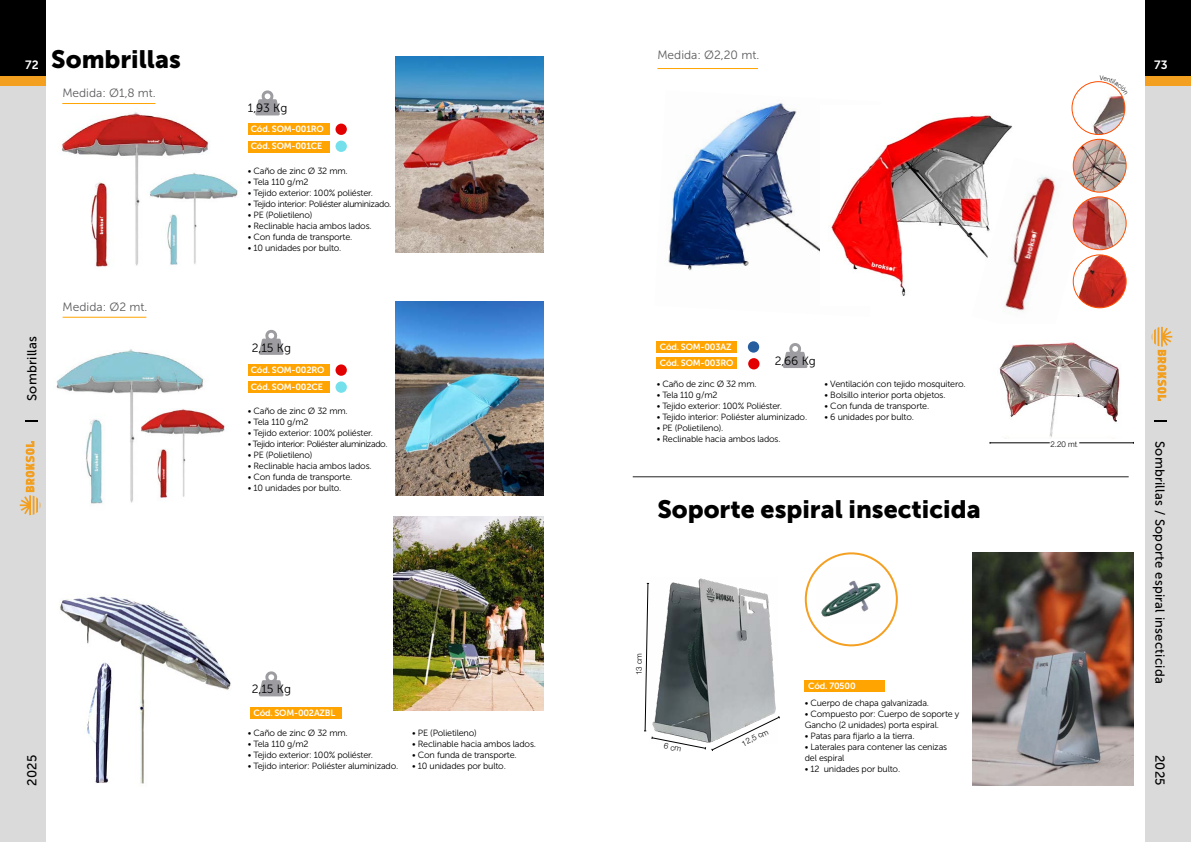
<style>
.page{position:relative;width:1191px;height:842px;background:#fff}
.page>*{position:absolute;margin:0;border:0;box-sizing:border-box;transform-origin:0 0}
.t1{font:25px "Museo Sans 900";color:#000}
.t2{font:13px "Museo Sans 500";letter-spacing:.02em;color:#000}
.t3{font:12px "Museo Sans 300";color:#5c5c5f}
.t4{font:12px "Museo Sans 300";letter-spacing:-.005em;color:#000}
.t5{font:12px "Museo Sans 700";color:#fff}
.t6{font:9px/11px "Museo Sans 300";letter-spacing:-.02em;color:#000}
.t7{font:9px "Museo Sans 700";letter-spacing:-.02em;color:#fff}
.t8{font:9px "Museo Sans 300";letter-spacing:-.04em;color:#000}
.t9{font:9px "Museo Sans 300";letter-spacing:-.05em;color:#000}
.t10{font:300 8px "Helvetica Neue LT Std";color:#000}
.s1{font-size:4.1px}
</style>
<div class="page">
<div style="left:0;top:0;width:45px;height:77px;background:#000"></div>
<div style="left:0;top:86px;width:45px;height:756px;background:#dadada"></div>
<div style="left:0;top:77px;width:45px;height:9px;background:#f39f1f"></div>
<svg style="left:26px;top:420px;width:12px;height:2px"></svg>
<svg style="left:20px;top:441px;width:21px;height:74px"></svg>
<img style="left:61px;top:112px;width:149px;height:155px">
<img style="left:60px;top:596px;width:171px;height:188px">
<img style="left:56px;top:349px;width:148px;height:155px">
<div style="left:335px;top:124px;width:12px;height:11px;background:#e20000;border-radius:50%"></div>
<div style="left:335px;top:364px;width:12px;height:12px;background:#e20000;border-radius:50%"></div>
<div style="left:335px;top:141px;width:12px;height:11px;background:#73e0eb;border-radius:50%"></div>
<div style="left:335px;top:381px;width:12px;height:12px;background:#73e0eb;border-radius:50%"></div>
<img style="left:146px;top:167px;width:92px;height:100px">
<img style="left:134px;top:402px;width:92px;height:99px">
<img style="left:83px;top:656px;width:42px;height:128px">
<img style="left:396px;top:57px;width:148px;height:196px">
<img style="left:396px;top:302px;width:148px;height:194px">
<img style="left:393px;top:516px;width:151px;height:194px">
<svg style="left:259px;top:671px;width:25px;height:25px"></svg>
<svg style="left:259px;top:329px;width:25px;height:26px"></svg>
<svg style="left:255px;top:90px;width:25px;height:25px"></svg>
<div style="left:250px;top:707px;width:91px;height:12px;background:#ffa400"></div>
<div style="left:248px;top:123px;width:81px;height:12px;background:#ffa400"></div>
<div style="left:248px;top:364px;width:81px;height:12px;background:#ffa400"></div>
<div style="left:248px;top:141px;width:81px;height:12px;background:#ffa400"></div>
<div style="left:248px;top:381px;width:81px;height:12px;background:#ffa400"></div>
<hr style="left:62px;top:103px;width:93px;height:1px;background:#ffa400">
<hr style="left:63px;top:317px;width:83px;height:1px;background:#ffa400">
<div style="left:1145px;top:86px;width:46px;height:756px;background:#dadada"></div>
<div style="left:1145px;top:0;width:46px;height:77px;background:#000"></div>
<div style="left:1145px;top:77px;width:46px;height:9px;background:#f39f1f"></div>
<svg style="left:1154px;top:420px;width:12px;height:2px"></svg>
<svg style="left:1151px;top:327px;width:21px;height:74px"></svg>
<img style="left:667px;top:103px;width:153px;height:168px">
<div style="left:748px;top:341px;width:11px;height:12px;background:#265e9e;border-radius:50%"></div>
<div style="left:748px;top:358px;width:11px;height:11px;background:#e20000;border-radius:50%"></div>
<img style="left:828px;top:114px;width:184px;height:182px">
<img style="left:971px;top:157px;width:123px;height:155px">
<img style="left:999px;top:342px;width:121px;height:97px">
<hr style="left:990px;top:443px;width:59px;height:1px;background:#000">
<hr style="left:1079px;top:443px;width:54px;height:1px;background:#000">
<img style="left:1073px;top:139px;width:53px;height:53px;border-radius:26px">
<div style="left:1072px;top:139px;width:54px;height:54px;border:1px solid #ff4e00;border-radius:50%"></div>
<img style="left:1073px;top:197px;width:53px;height:53px;border-radius:26px">
<div style="left:1072px;top:196px;width:54px;height:54px;border:1px solid #ff4e00;border-radius:50%"></div>
<img style="left:1073px;top:255px;width:53px;height:53px;border-radius:26px">
<div style="left:1072px;top:254px;width:54px;height:54px;border:1px solid #ff4e00;border-radius:50%"></div>
<img style="left:1075px;top:83px;width:49px;height:52px">
<div style="left:1071px;top:81px;width:54px;height:54px;border:1px solid #ff4e00;border-radius:50%"></div>
<hr style="left:657px;top:68px;width:101px;height:1px;background:#ffa400">
<svg style="left:783px;top:343px;width:24px;height:25px"></svg>
<div style="left:656px;top:341px;width:80px;height:12px;background:#ffa400"></div>
<div style="left:804px;top:680px;width:81px;height:12px;background:#ffa400"></div>
<div style="left:656px;top:357px;width:80px;height:12px;background:#ffa400"></div>
<hr style="left:633px;top:476px;width:495px;height:1px;background:#222">
<img style="left:816px;top:567px;width:72px;height:50px">
<div style="left:804px;top:552px;width:94px;height:94px;border:2px solid #f4a022;border-radius:50%"></div>
<img style="left:972px;top:552px;width:161px;height:234px">
<svg style="left:1099px;top:81px;width:25px;height:14px"></svg>
<svg style="left:644px;top:583px;width:136px;height:168px"></svg>
<h3 class="t5" style="left:25px;top:58px;width:15px">72</h3>
<h1 class="t1" style="left:51px;top:45px;width:131px">Sombrillas</h1>
<h3 class="t3" style="left:62px;top:86px;width:95px">Medida: Ø1,8 mt.</h3>
<h2 class="t2" style="left:25px;top:401px;width:66px;rotate:-90deg">Sombrillas</h2>
<h3 class="t3" style="left:63px;top:300px;width:86px">Medida: Ø2 mt.</h3>
<h3 class="t4" style="left:248px;top:102px;width:41px">1,93 Kg</h3>
<p class="t7" style="left:251px;top:124px;width:75px">Cód. SOM-001RO</p>
<p class="t7" style="left:251px;top:141px;width:73px">Cód. SOM-001CE</p>
<p class="t6" style="left:248px;top:165px;width:101px">• Caño de zinc Ø 32 mm.</p>
<p class="t6" style="left:248px;top:176px;width:62px">• Tela 110 g/m2</p>
<p class="t6" style="left:248px;top:187px;width:127px">• Tejido exterior: 100% poliéster.</p>
<p class="t8" style="left:248px;top:199px;width:145px">• Tejido interior: Poliéster aluminizado.</p>
<p class="t6" style="left:248px;top:209px;width:66px">• PE (Polietileno)</p>
<p class="t6" style="left:248px;top:220px;width:125px">• Reclinable hacia ambos lados.</p>
<p class="t6" style="left:248px;top:231px;width:106px">• Con funda de transporte.</p>
<p class="t6" style="left:248px;top:242px;width:95px">• 10 unidades por bulto.</p>
<h3 class="t4" style="left:252px;top:341px;width:41px">2,15 Kg</h3>
<p class="t7" style="left:251px;top:365px;width:75px">Cód. SOM-002RO</p>
<p class="t7" style="left:251px;top:382px;width:74px">Cód. SOM-002CE</p>
<p class="t6" style="left:248px;top:405px;width:101px">• Caño de zinc Ø 32 mm.</p>
<p class="t6" style="left:248px;top:416px;width:62px">• Tela 110 g/m2</p>
<p class="t6" style="left:248px;top:427px;width:127px">• Tejido exterior: 100% poliéster.</p>
<p class="t9" style="left:248px;top:439px;width:141px">• Tejido interior: Poliéster aluminizado.</p>
<p class="t6" style="left:248px;top:449px;width:66px">• PE (Polietileno)</p>
<p class="t6" style="left:248px;top:460px;width:125px">• Reclinable hacia ambos lados.</p>
<p class="t6" style="left:248px;top:471px;width:106px">• Con funda de transporte.</p>
<p class="t6" style="left:248px;top:482px;width:95px">• 10 unidades por bulto.</p>
<h2 class="t2" style="left:25px;top:786px;width:33px;rotate:-90deg">2025</h2>
<h3 class="t4" style="left:252px;top:682px;width:41px">2,15 Kg</h3>
<p class="t7" style="left:253px;top:707px;width:83px">Cód. SOM-002AZBL</p>
<p class="t6" style="left:248px;top:727px;width:101px">• Caño de zinc Ø 32 mm.</p>
<p class="t6" style="left:248px;top:738px;width:62px">• Tela 110 g/m2</p>
<p class="t6" style="left:248px;top:749px;width:127px">• Tejido exterior: 100% poliéster.</p>
<p class="t6" style="left:248px;top:760px;width:152px">• Tejido interior: Poliéster aluminizado.</p>
<p class="t6" style="left:412px;top:727px;width:66px">• PE (Polietileno)</p>
<p class="t6" style="left:412px;top:738px;width:125px">• Reclinable hacia ambos lados.</p>
<p class="t6" style="left:412px;top:749px;width:106px">• Con funda de transporte.</p>
<p class="t6" style="left:412px;top:760px;width:95px">• 10 unidades por bulto.</p>
<h3 class="t3" style="left:657px;top:49px;width:103px">Medida: Ø2,20 mt.</h3>
<h3 class="t5" style="left:1154px;top:58px;width:15px">73</h3>
<p class="t7" style="left:660px;top:342px;width:73px">Cód. SOM-003AZ</p>
<h3 class="t4" style="left:774px;top:354px;width:43px">2,66 Kg</h3>
<p class="t7" style="left:660px;top:358px;width:75px">Cód. SOM-003RO</p>
<p class="t6" style="left:656px;top:379px;width:101px">• Caño de zinc Ø 32 mm.</p>
<p class="t6" style="left:656px;top:390px;width:62px">• Tela 110 g/m2</p>
<p class="t6" style="left:656px;top:401px;width:127px">• Tejido exterior: 100% Poliéster.</p>
<p class="t6" style="left:656px;top:412px;width:152px">• Tejido interior: Poliéster aluminizado.</p>
<p class="t6" style="left:656px;top:423px;width:68px">• PE (Polietileno).</p>
<p class="t6" style="left:656px;top:434px;width:125px">• Reclinable hacia ambos lados.</p>
<p class="t6" style="left:824px;top:379px;width:142px">• Ventilación con tejido mosquitero.</p>
<p class="t6" style="left:824px;top:390px;width:123px">• Bolsillo interior porta objetos.</p>
<p class="t6" style="left:824px;top:401px;width:106px">• Con funda de transporte.</p>
<p class="t6" style="left:824px;top:412px;width:91px">• 6 unidades por bulto.</p>
<h1 class="t1" style="left:657px;top:495px;width:325px">Soporte espiral insecticida</h1>
<p class="t10" style="left:634px;top:675px;width:23px;rotate:-90deg">13 cm</p>
<p class="t10" style="left:740px;top:740px;width:30px;rotate:-27deg">12,5 cm</p>
<p class="t7" style="left:808px;top:681px;width:49px">Cód. 70500</p>
<p class="t6" style="left:804px;top:698px;width:126px">• Cuerpo de chapa galvanizada.</p>
<p class="t6" style="left:804px;top:709px;width:156px">• Compuesto por: Cuerpo de soporte y<br>Gancho (2 unidades) porta espiral.</p>
<p class="t6" style="left:804px;top:731px;width:111px">• Patas para fijarlo a la tierra.</p>
<p class="t6" style="left:804px;top:742px;width:144px">• Laterales para contener las cenizas del espiral</p>
<p class="t6" style="left:804px;top:764px;width:97px">• 12 unidades por bulto.</p>
<p class="t10" style="left:1050px;top:439px;width:29px">2.20 mt<span class="s1">.</span></p>
<h2 class="t2" style="left:1167px;top:441px;width:244px;rotate:90deg">Sombrillas / Soporte espiral insecticida</h2>
<h2 class="t2" style="left:1167px;top:754px;width:33px;rotate:90deg">2025</h2>
</div>
